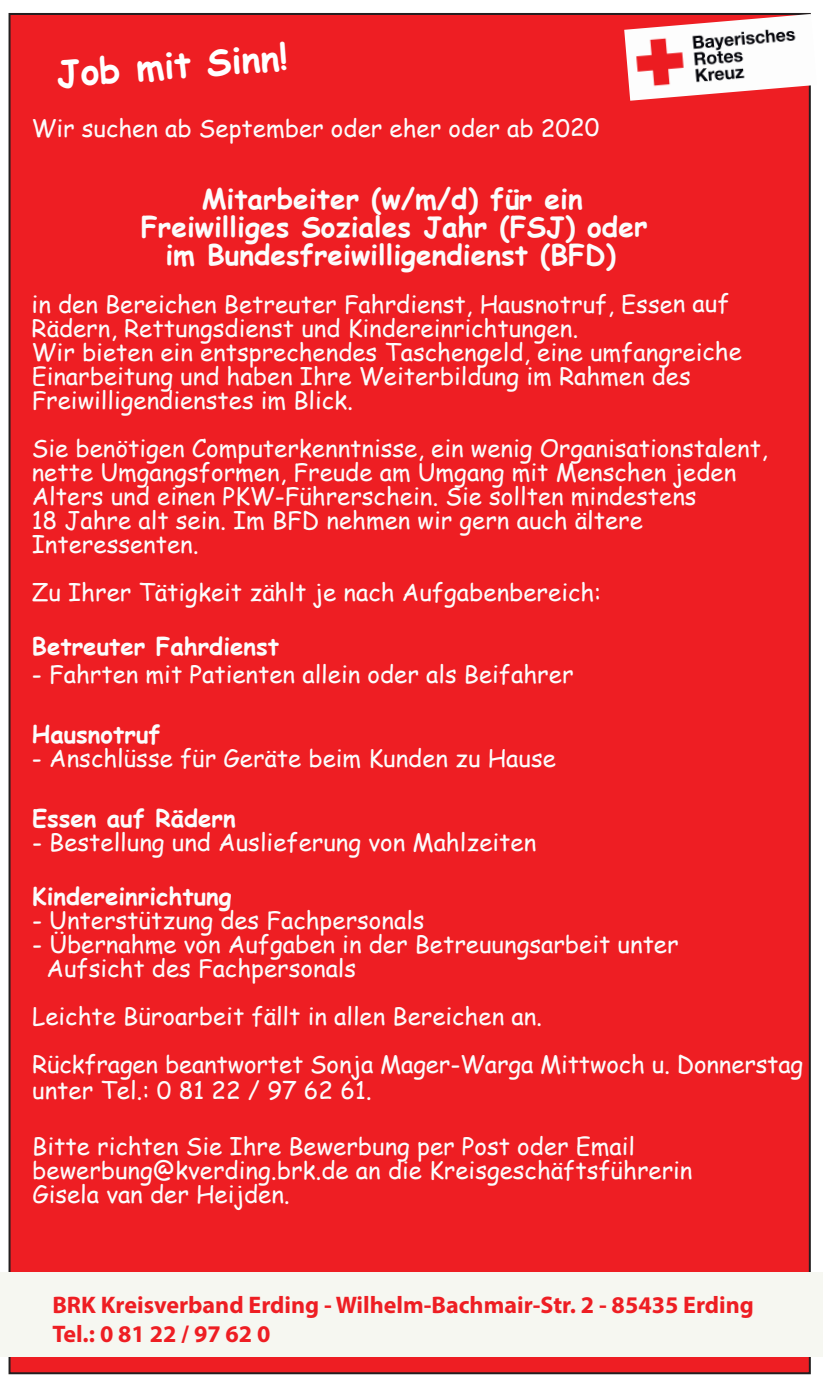
<style>
.page{position:relative;width:823px;height:1384px;background:#fff}
.page>*{position:absolute;margin:0;border:0;box-sizing:border-box;transform-origin:0 0}
.t1{font:700 36px "Comic Sans MS";color:#fff}
.t2{font:700 28px/28px "Comic Sans MS";color:#fcfcfc;text-align:center}
.t3{font:24px/24px "Comic Sans MS";color:#fcfcfc}
.t4{font:700 24px/28.8px "Myriad Pro";color:#ee1e23}
.t5{font:700 24px "Comic Sans MS";color:#fcfcfc}
</style>
<div class="page">
<div style="left:9px;top:13px;width:801px;height:1361px;background:#ee1e23;border:2px solid #231f20"></div>
<img style="left:623px;top:14px;width:188px;height:87px">
<div style="left:0;top:1272px;width:822px;height:84px;background:#f6f7f1"></div>
<h1 class="t1" style="left:55px;top:47px;width:233px;rotate:-4deg">Job mit Sinn!</h1>
<p class="t3" style="left:31px;top:115px;width:569px">Wir suchen ab September oder eher oder ab 2020</p>
<p class="t2" style="left:141px;top:183px;width:508px">Mitarbeiter (w/m/d) für ein<br>Freiwilliges Soziales Jahr (FSJ) oder im Bundesfreiwilligendienst (BFD)</p>
<p class="t3" style="left:32px;top:291px;width:711px">in den Bereichen Betreuter Fahrdienst, Hausnotruf, Essen auf Rädern, Rettungsdienst und Kindereinrichtungen.<br>Wir bieten ein entsprechendes Taschengeld, eine umfangreiche Einarbeitung und haben Ihre Weiterbildung im Rahmen des Freiwilligendienstes im Blick.</p>
<p class="t3" style="left:32px;top:435px;width:737px">Sie benötigen Computerkenntnisse, ein wenig Organisationstalent, nette Umgangsformen, Freude am Umgang mit Menschen jeden Alters und einen PKW-Führerschein. Sie sollten mindestens<br>18 Jahre alt sein. Im BFD nehmen wir gern auch ältere Interessenten.</p>
<p class="t3" style="left:32px;top:579px;width:571px">Zu Ihrer Tätigkeit zählt je nach Aufgabenbereich:</p>
<p class="t5" style="left:32px;top:628px;width:248px">Betreuter Fahrdienst</p>
<p class="t3" style="left:32px;top:661px;width:543px">- Fahrten mit Patienten allein oder als Beifahrer</p>
<p class="t5" style="left:32px;top:716px;width:130px">Hausnotruf</p>
<p class="t3" style="left:32px;top:745px;width:525px">- Anschlüsse für Geräte beim Kunden zu Hause</p>
<p class="t5" style="left:32px;top:800px;width:205px">Essen auf Rädern</p>
<p class="t3" style="left:32px;top:829px;width:505px">- Bestellung und Auslieferung von Mahlzeiten</p>
<p class="t5" style="left:32px;top:878px;width:201px">Kindereinrichtung</p>
<p class="t3" style="left:32px;top:907px;width:394px">- Unterstützung des Fachpersonals</p>
<p class="t3" style="left:46px;top:931px;width:633px;text-indent:-14px">- Übernahme von Aufgaben in der Betreuungsarbeit unter<br>Aufsicht des Fachpersonals</p>
<p class="t3" style="left:32px;top:991px;width:772px;line-height:47.8px">Leichte Büroarbeit fällt in allen Bereichen an.<br>Rückfragen beantwortet Sonja Mager-Warga Mittwoch u. Donnerstag</p>
<p class="t3" style="left:32px;top:1077px;width:341px">unter Tel.: 0 81 22 / 97 62 61.</p>
<p class="t3" style="left:32px;top:1133px;width:661px">Bitte richten Sie Ihre Bewerbung per Post oder Email bewerbung@kverding.brk.de an die Kreisgeschäftsführerin<br>Gisela van der Heijden.</p>
<p class="t4" style="left:52px;top:1289px;width:702px">BRK Kreisverband Erding - Wilhelm-Bachmair-Str. 2 - 85435 Erding<br>Tel.: 0 81 22 / 97 62 0</p>
</div>
